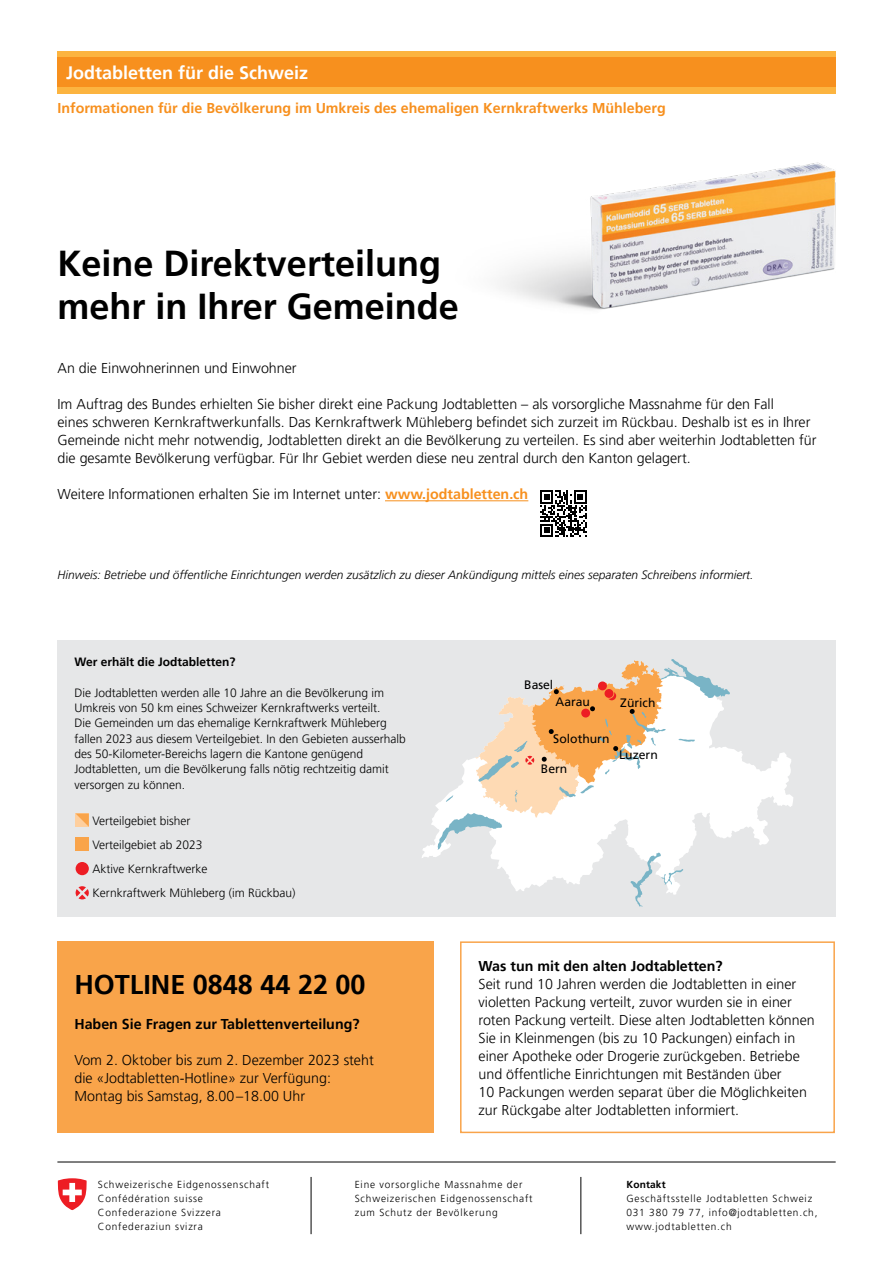
<style>
.page{position:relative;width:893px;height:1263px;background:#fff}
.page>*{position:absolute;margin:0;border:0;box-sizing:border-box;transform-origin:0 0}
.t1{font:700 36px/43.2px "Frutiger LT Pro";color:#000}
.t2{font:700 27px "Frutiger LT Pro";color:#000}
.t3{font:700 18px "Frutiger LT Pro";color:#fff}
.t4{font:300 14.25px/18px "Frutiger LT Pro";color:#000}
.t5{font:700 14.25px "Frutiger LT Pro";color:#f7901e}
.t6{font:700 14.25px "Frutiger LT Pro";color:#000}
.t7{font:12.15px "Frutiger LT Pro";color:#000}
.t8{font:300 12px/15.3px "Frutiger LT Pro";color:#000}
.t9{font:italic 300 12px "Frutiger LT Pro";color:#000}
.t10{font:700 12px "Frutiger LT Pro";color:#000}
.t11{font:300 10.2px/14px "Frutiger LT Pro";letter-spacing:.08em;color:#000}
.s1{font-weight:700;color:#f7901e}
.s2{font-weight:700}
</style>
<div class="page">
<div style="left:57px;top:51px;width:779px;height:43px;background:#fcb440"></div>
<hr style="left:57px;top:1162px;width:779px;height:1px;background:#000">
<div style="left:57px;top:57px;width:779px;height:30px;background:#f7901e"></div>
<hr style="left:311px;top:1177px;width:1px;height:57px;background:#000">
<hr style="left:581px;top:1177px;width:1px;height:57px;background:#000">
<hr style="left:385px;top:500px;width:143px;height:1px;background:#f7901e">
<svg style="left:57px;top:1178px;width:30px;height:32px"></svg>
<div style="left:57px;top:640px;width:779px;height:277px;background:#e6e7e8"></div>
<svg style="left:422px;top:749px;width:371px;height:109px"></svg>
<svg style="left:437px;top:659px;width:293px;height:247px"></svg>
<div style="left:76px;top:838px;width:13px;height:13px;background:#f9a44a"></div>
<div style="left:76px;top:862px;width:13px;height:13px;background:#ed1d24;border-radius:50%"></div>
<svg style="left:76px;top:886px;width:13px;height:13px"></svg>
<svg style="left:76px;top:813px;width:13px;height:14px"></svg>
<svg style="left:540px;top:490px;width:47px;height:47px"></svg>
<img style="left:500px;top:162px;width:336px;height:148px">
<div style="left:57px;top:941px;width:377px;height:192px;background:#f9a44a"></div>
<div style="left:460px;top:941px;width:375px;height:192px;border:2px solid #f9a44a"></div>
<p class="t3" style="left:66px;top:62px;width:244px">Jodtabletten für die Schweiz</p>
<p class="t5" style="left:57px;top:99px;width:610px">Informationen für die Bevölkerung im Umkreis des ehemaligen Kernkraftwerks Mühleberg</p>
<p class="t1" style="left:57px;top:242px;width:403px">Keine Direktverteilung mehr in Ihrer Gemeinde</p>
<p class="t4" style="left:57px;top:359px;width:241px">An die Einwohnerinnen und Einwohner</p>
<p class="t4" style="left:57px;top:395px;width:761px">Im Auftrag des Bundes erhielten Sie bisher direkt eine Packung Jodtabletten – als vorsorgliche Massnahme für den Fall<br>eines schweren Kernkraftwerkunfalls. Das Kernkraftwerk Mühleberg befindet sich zurzeit im Rückbau. Deshalb ist es in Ihrer Gemeinde nicht mehr notwendig, Jodtabletten direkt an die Bevölkerung zu verteilen. Es sind aber weiterhin Jodtabletten für die gesamte Bevölkerung verfügbar. Für Ihr Gebiet werden diese neu zentral durch den Kanton gelagert.</p>
<p class="t4" style="left:57px;top:485px;width:472px">Weitere Informationen erhalten Sie im Internet unter: <span class="s1">www.jodtabletten.ch</span></p>
<p class="t9" style="left:57px;top:567px;width:698px">Hinweis: Betriebe und öffentliche Einrichtungen werden zusätzlich zu dieser Ankündigung mittels eines separaten Schreibens informiert.</p>
<p class="t10" style="left:74px;top:655px;width:163px">Wer erhält die Jodtabletten?</p>
<p class="t8" style="left:74px;top:685px;width:333px">Die Jodtabletten werden alle 10 Jahre an die Bevölkerung im Umkreis von 50 km eines Schweizer Kernkraftwerks verteilt.<br>Die Gemeinden um das ehemalige Kernkraftwerk Mühleberg fallen 2023 aus diesem Verteilgebiet. In den Gebieten ausserhalb des 50-Kilometer-Bereichs lagern die Kantone genügend Jodtabletten, um die Bevölkerung falls nötig rechtzeitig damit versorgen zu können.</p>
<p class="t8" style="left:93px;top:813px;width:100px">Verteilgebiet bisher</p>
<p class="t8" style="left:93px;top:837px;width:112px">Verteilgebiet ab 2023</p>
<p class="t8" style="left:93px;top:861px;width:116px">Aktive Kernkraftwerke</p>
<p class="t8" style="left:93px;top:885px;width:204px">Kernkraftwerk Mühleberg (im Rückbau)</p>
<p class="t2" style="left:74px;top:968px;width:293px">HOTLINE 0848 44 22 00</p>
<p class="t6" style="left:74px;top:1015px;width:287px">Haben Sie Fragen zur Tablettenverteilung?</p>
<p class="t4" style="left:74px;top:1051px;width:301px">Vom 2. Oktober bis zum 2. Dezember 2023 steht die «Jodtabletten-Hotline» zur Verfügung:<br>Montag bis Samstag, 8.00–18.00 Uhr</p>
<p class="t7" style="left:524px;top:678px;width:31px">Basel</p>
<p class="t7" style="left:555px;top:694px;width:36px">Aarau</p>
<p class="t7" style="left:620px;top:696px;width:37px">Zürich</p>
<p class="t7" style="left:553px;top:732px;width:58px">Solothurn</p>
<p class="t7" style="left:541px;top:762px;width:28px">Bern</p>
<p class="t7" style="left:619px;top:748px;width:40px">Luzern</p>
<p class="t6" style="left:479px;top:957px;width:246px">Was tun mit den alten Jodtabletten?</p>
<p class="t4" style="left:479px;top:975px;width:338px">Seit rund 10 Jahren werden die Jodtabletten in einer violetten Packung verteilt, zuvor wurden sie in einer roten Packung verteilt. Diese alten Jodtabletten können Sie in Kleinmengen (bis zu 10 Packungen) einfach in einer Apotheke oder Drogerie zurückgeben. Betriebe und öffentliche Einrichtungen mit Beständen über<br>10 Packungen werden separat über die Möglichkeiten zur Rückgabe alter Jodtabletten informiert.</p>
<p class="t11" style="left:98px;top:1177px;width:173px">Schweizerische Eidgenossenschaft</p>
<p class="t11" style="left:98px;top:1191px;width:107px">Confédération suisse</p>
<p class="t11" style="left:98px;top:1205px;width:125px">Confederazione Svizzera</p>
<p class="t11" style="left:98px;top:1219px;width:107px">Confederaziun svizra</p>
<p class="t11" style="left:355px;top:1177px;width:179px">Eine vorsorgliche Massnahme der<br>Schweizerischen Eidgenossenschaft zum Schutz der Bevölkerung</p>
<p class="t11" style="left:626px;top:1177px;width:187px"><span class="s2">Kontakt<br></span>Geschäftsstelle Jodtabletten Schweiz</p>
<p class="t11" style="left:626px;top:1205px;width:193px">031 380 79 77, info@jodtabletten.ch,</p>
<p class="t11" style="left:626px;top:1219px;width:107px">www.jodtabletten.ch</p>
</div>
